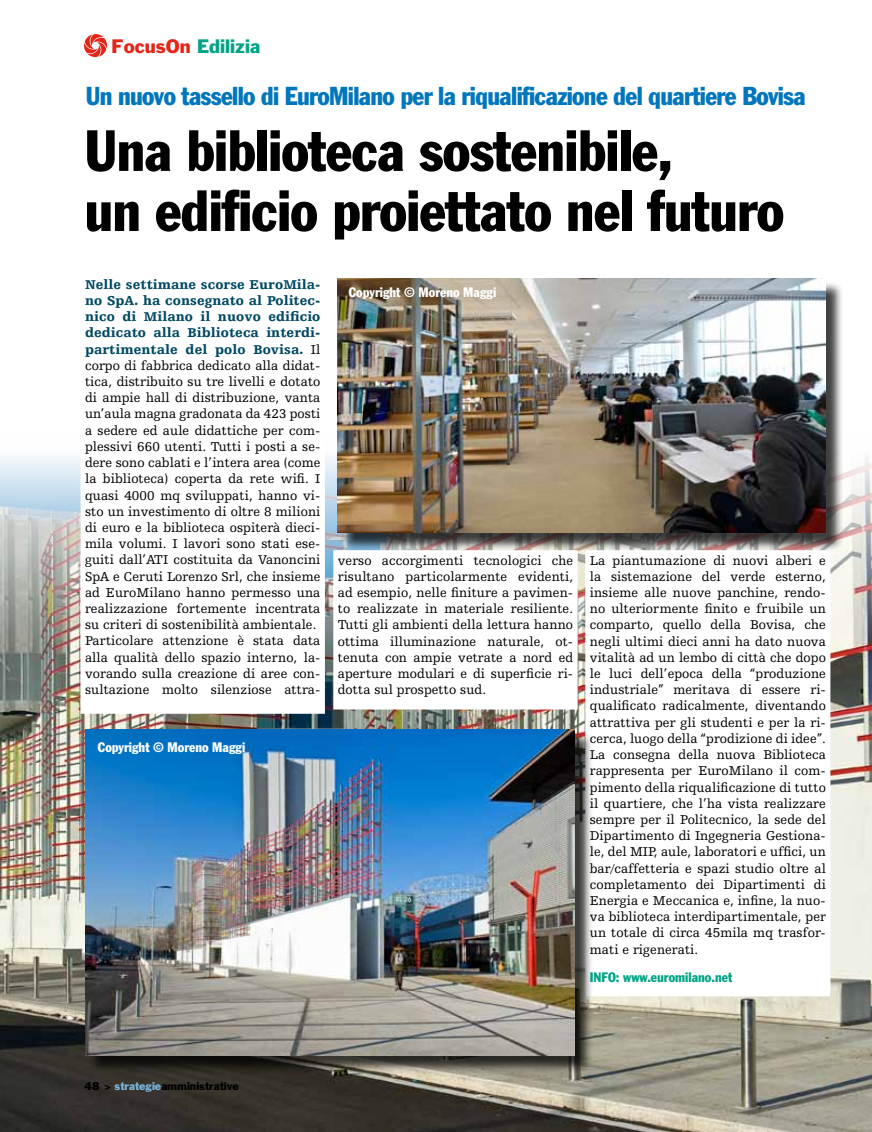
<style>
.page{position:relative;width:872px;height:1132px;background:#fff}
.page>*{position:absolute;margin:0;border:0;box-sizing:border-box;transform-origin:0 0}
.t1{font:condensed 57px/60px "Franklin Gothic";letter-spacing:-.01em;color:#000}
.t2{font:condensed 25.5px "Franklin Gothic";letter-spacing:-.025em;color:#0076bd}
.t3{font:18px "Franklin Gothic";color:#00a486}
.t4{font:13.5px/16.2px "Humanist Slabserif 712 BT";letter-spacing:.005em;color:#000;text-align:justify}
.t5{font:condensed 13.5px "Franklin Gothic";color:#fff}
.t6{font:condensed 13.5px "Franklin Gothic";color:#00a486}
.t7{font:10.5px "Franklin Gothic";color:#000}
.s1{color:#e42618}
.s2{font-weight:900;color:#004963}
.s3{color:#79b7e0}
</style>
<div class="page">
<svg style="left:84px;top:34px;width:23px;height:23px"></svg>
<img style="left:0;top:456px;width:872px;height:675px">
<svg style="left:78px;top:456px;width:249px;height:259px"></svg>
<svg style="left:331px;top:547px;width:249px;height:164px"></svg>
<svg style="left:583px;top:551px;width:249px;height:447px"></svg>
<div style="left:87px;top:731px;width:506px;height:342px;background:#000;opacity:.75"></div>
<img style="left:85px;top:729px;width:490px;height:326px">
<div style="left:340px;top:281px;width:503px;height:270px;background:#000;opacity:.75"></div>
<img style="left:337px;top:279px;width:488px;height:253px">
<img style="left:850px;top:534px;width:22px;height:597px">
<h3 class="t3" style="left:112px;top:34px;width:150px"><span class="s1">FocusOn</span> Edilizia</h3>
<h2 class="t2" style="left:86px;top:81px;width:721px">Un nuovo tassello di EuroMilano per la riqualificazione del quartiere Bovisa</h2>
<h1 class="t1" style="left:85px;top:120px;width:701px">Una biblioteca sostenibile,<br>un edificio proiettato nel futuro</h1>
<p class="t4" style="left:85px;top:276px;width:237px;text-align:left"><span class="s2">Nelle settimane scorse EuroMila&shy;no SpA. ha consegnato al Politec&shy;nico di Milano il nuovo edificio dedicato alla Biblioteca interdi&shy;partimentale del polo Bovisa.</span> Il corpo di fabbrica dedicato alla didat&shy;tica, distribuito su tre livelli e dotato di ampie hall di distribuzione, vanta un’aula magna gradonata da 423 posti a sedere ed aule didattiche per com&shy;plessivi 660 utenti. Tutti i posti a se&shy;dere sono cablati e l’intera area (come la biblioteca) coperta da rete wifi. I quasi 4000 mq sviluppati, hanno vi&shy;sto un investimento di oltre 8 milioni di euro e la biblioteca ospiterà dieci&shy;mila volumi. I lavori sono stati ese&shy;guiti dall’ATI costituita da Vanoncini SpA e Ceruti Lorenzo Srl, che insieme ad EuroMilano hanno permesso una realizzazione fortemente incentrata su criteri di sostenibilità ambientale.<br>Particolare attenzione è stata data alla qualità dello spazio interno, la&shy;vorando sulla creazione di aree con&shy;sultazione molto silenziose attra-</p>
<p class="t5" style="left:98px;top:738px;width:149px">Copyright © Moreno Maggi</p>
<p class="t5" style="left:349px;top:284px;width:149px">Copyright © Moreno Maggi</p>
<p class="t4" style="left:338px;top:551px;width:237px">verso accorgimenti tecnologici che risultano particolarmente evidenti, ad esempio, nelle finiture a pavimen&shy;to realizzate in materiale resiliente.<br>Tutti gli ambienti della lettura hanno ottima illuminazione naturale, ot&shy;tenuta con ampie vetrate a nord ed aperture modulari e di superficie ri&shy;dotta sul prospetto sud.</p>
<p class="t4" style="left:590px;top:551px;width:238px">La piantumazione di nuovi alberi e la sistemazione del verde esterno, insieme alle nuove panchine, rendo&shy;no ulteriormente finito e fruibile un comparto, quello della Bovisa, che negli ultimi dieci anni ha dato nuova vitalità ad un lembo di città che dopo le luci dell’epoca della “produzione industriale” meritava di essere ri&shy;qualificato radicalmente, diventando attrattiva per gli studenti e per la ri&shy;cerca, luogo della “prodizione di idee”.<br>La consegna della nuova Biblioteca rappresenta per EuroMilano il com&shy;pimento della riqualificazione di tutto il quartiere, che l’ha vista realizzare sempre per il Politecnico, la sede del Dipartimento di Ingegneria Gestiona&shy;le, del MIP, aule, laboratori e uffici, un bar/caffetteria e spazi studio oltre al completamento dei Dipartimenti di Energia e Meccanica e, infine, la nuo&shy;va biblioteca interdipartimentale, per un totale di circa 45mila mq trasfor&shy;mati e rigenerati.</p>
<p class="t6" style="left:590px;top:969px;width:144px">INFO: www.euromilano.net</p>
<p class="t7" style="left:84px;top:1079px;width:156px">48 &gt; <span class="s3">strategie</span>amministrative</p>
</div>
